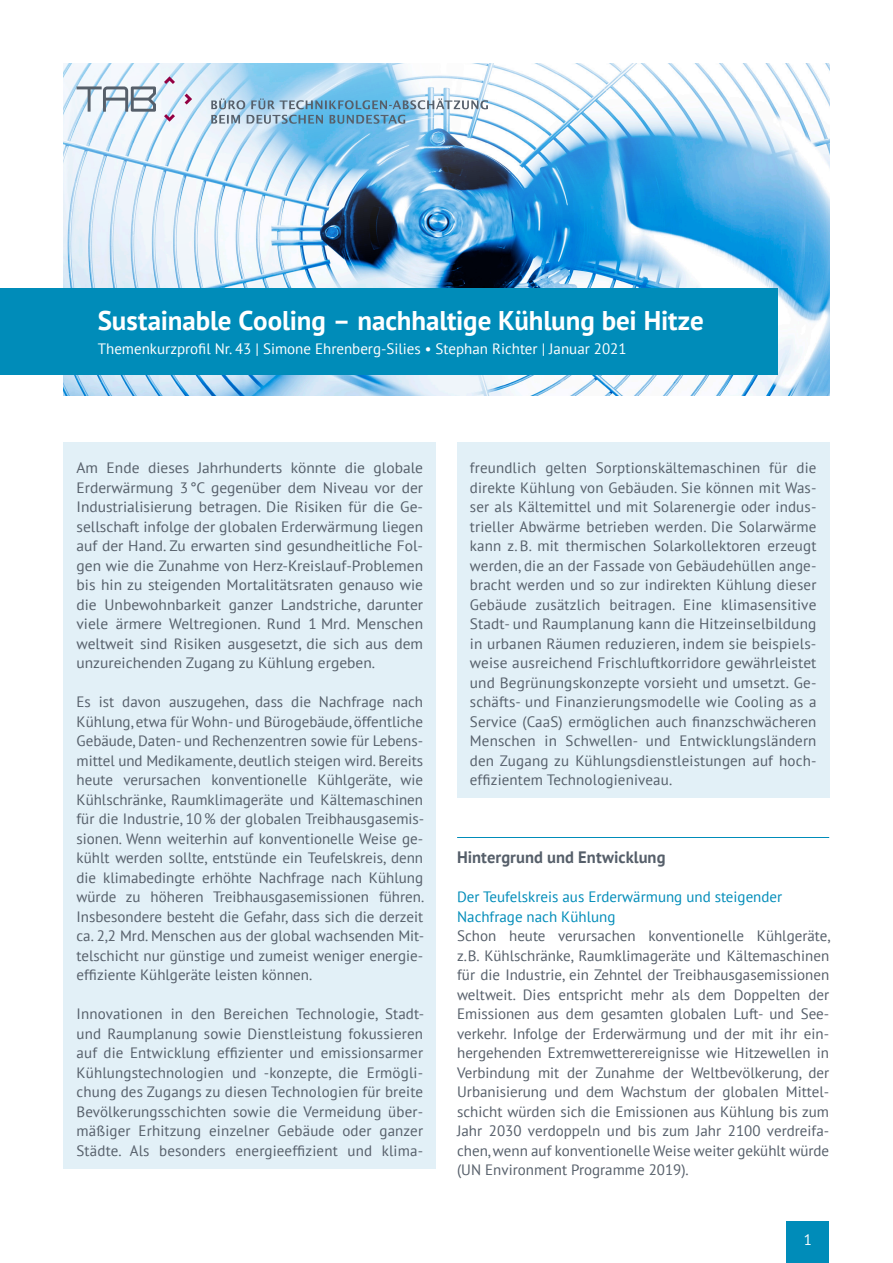
<style>
.page{position:relative;width:893px;height:1263px;background:#fff}
.page>*{position:absolute;margin:0;border:0;box-sizing:border-box;transform-origin:0 0}
.t1{font:700 27px "PT Sans";letter-spacing:-.005em;color:#fff}
.Ü_1{font:700 16.5px "PT Sans";color:#565f6a}
.Vorspann{font:15px/19.5px "PT Sans";color:#565f6a;text-align:justify}
.Textkörper{font:15px/19.5px "PT Sans";color:#565f6a;text-align:justify}
.Seitenzahl{font:15px "PT Sans";color:#fff}
.Ü_2{font:15px/19.5px "PT Sans";color:#008cb9}
</style>
<div class="page">
<img style="left:64px;top:64px;width:765px;height:331px">
<svg style="left:77px;top:86px;width:79px;height:26px"></svg>
<svg style="left:185px;top:94px;width:7px;height:10px"></svg>
<svg style="left:164px;top:77px;width:11px;height:7px"></svg>
<svg style="left:164px;top:114px;width:11px;height:8px"></svg>
<svg style="left:211px;top:99px;width:277px;height:10px;background:#8baec3"></svg>
<svg style="left:211px;top:115px;width:194px;height:9px;background:#77a1bb"></svg>
<div style="left:0;top:288px;width:778px;height:87px;background:#008cb9"></div>
<div style="left:787px;top:1221px;width:42px;height:42px;background:#008cb9"></div>
<hr style="left:457px;top:837px;width:372px;height:1px;background:#008cb9">
<div style="left:64px;top:442px;width:372px;height:727px;background:#e2f0f7"></div>
<div style="left:457px;top:442px;width:372px;height:356px;background:#e2f0f7"></div>
<h1 class="t1" style="left:98px;top:303px;width:607px">Sustainable Cooling – nachhaltige Kühlung bei Hitze</h1>
<p class="Seitenzahl" style="left:98px;top:339px;width:530px">Themenkurzprofil Nr. 43 | Simone Ehrenberg-Silies • Stephan Richter | Januar 2021</p>
<p class="Vorspann" style="left:77px;top:458px;width:348px">Am Ende dieses Jahrhunderts könnte die globale Erderwärmung 3°C gegenüber dem Niveau vor der Industrialisierung betragen. Die Risiken für die Ge&shy;sellschaft infolge der globalen Erderwärmung liegen auf der Hand. Zu erwarten sind gesundheitliche Fol&shy;gen wie die Zunahme von Herz-Kreislauf-Problemen bis hin zu steigenden Mortalitätsraten genauso wie die Unbewohnbarkeit ganzer Landstriche, darunter viele ärmere Weltregionen. Rund 1 Mrd. Menschen weltweit sind Risiken ausgesetzt, die sich aus dem unzureichenden Zugang zu Kühlung ergeben.</p>
<p class="Vorspann" style="left:77px;top:692px;width:349px">Es ist davon auszugehen, dass die Nachfrage nach Kühlung, etwa für Wohn- und Bürogebäude, öffentliche Gebäude, Daten- und Rechenzentren sowie für Lebens&shy;mittel und Medikamente, deutlich steigen wird. Bereits heute verursachen konventionelle Kühlgeräte, wie Kühlschränke, Raumklimageräte und Kältemaschinen für die Industrie, 10% der globalen Treibhausgasemis&shy;sionen. Wenn weiterhin auf konventionelle Weise ge&shy;kühlt werden sollte, entstünde ein Teufelskreis, denn die klimabedingte erhöhte Nachfrage nach Kühlung würde zu höheren Treibhausgasemissionen führen.<br>Insbesondere besteht die Gefahr, dass sich die derzeit ca. 2,2 Mrd. Menschen aus der global wachsenden Mit&shy;telschicht nur günstige und zumeist weniger energie&shy;effiziente Kühlgeräte leisten können.</p>
<p class="Vorspann" style="left:77px;top:1004px;width:349px">Innovationen in den Bereichen Technologie, Stadt&shy;und Raumplanung sowie Dienstleistung fokussieren auf die Entwicklung effizienter und emissionsarmer Kühlungstechnologien und -konzepte, die Ermögli&shy;chung des Zugangs zu diesen Technologien für breite Bevölkerungsschichten sowie die Vermeidung über&shy;mäßiger Erhitzung einzelner Gebäude oder ganzer Städte. Als besonders energieeffizient und klima-</p>
<p class="Vorspann" style="left:470px;top:458px;width:348px">freundlich gelten Sorptionskältemaschinen für die direkte Kühlung von Gebäuden. Sie können mit Was&shy;ser als Kältemittel und mit Solarenergie oder indus&shy;trieller Abwärme betrieben werden. Die Solarwärme kann z. B. mit thermischen Solarkollektoren erzeugt werden, die an der Fassade von Gebäudehüllen ange&shy;bracht werden und so zur indirekten Kühlung dieser Gebäude zusätzlich beitragen. Eine klimasensitive Stadt- und Raumplanung kann die Hitzeinselbildung in urbanen Räumen reduzieren, indem sie beispiels&shy;weise ausreichend Frischluftkorridore gewährleistet und Begrünungskonzepte vorsieht und umsetzt. Ge&shy;schäfts- und Finanzierungsmodelle wie Cooling as a Service (CaaS) ermöglichen auch finanzschwächeren Menschen in Schwellen- und Entwicklungsländern den Zugang zu Kühlungsdienstleistungen auf hoch&shy;effizientem Technologieniveau.</p>
<p class="Ü_1" style="left:457px;top:847px;width:210px">Hintergrund und Entwicklung</p>
<p class="Ü_2" style="left:457px;top:887px;width:327px">Der Teufelskreis aus Erderwärmung und steigender<br>Nachfrage nach Kühlung</p>
<p class="Textkörper" style="left:457px;top:926px;width:375px">Schon heute verursachen konventionelle Kühlgeräte, z.B. Kühlschränke, Raumklimageräte und Kältemaschinen für die Industrie, ein Zehntel der Treibhausgasemissionen weltweit. Dies entspricht mehr als dem Doppelten der Emissionen aus dem gesamten globalen Luft- und See&shy;verkehr. Infolge der Erderwärmung und der mit ihr ein&shy;hergehenden Extremwetterereignisse wie Hitzewellen in Verbindung mit der Zunahme der Weltbevölkerung, der Urbanisierung und dem Wachstum der globalen Mittel&shy;schicht würden sich die Emissionen aus Kühlung bis zum Jahr 2030 verdoppeln und bis zum Jahr 2100 verdreifa&shy;chen, wenn auf konventionelle Weise weiter gekühlt würde (UN Environment Programme 2019).</p>
<p class="Seitenzahl" style="left:804px;top:1230px;width:10px">1</p>
</div>
